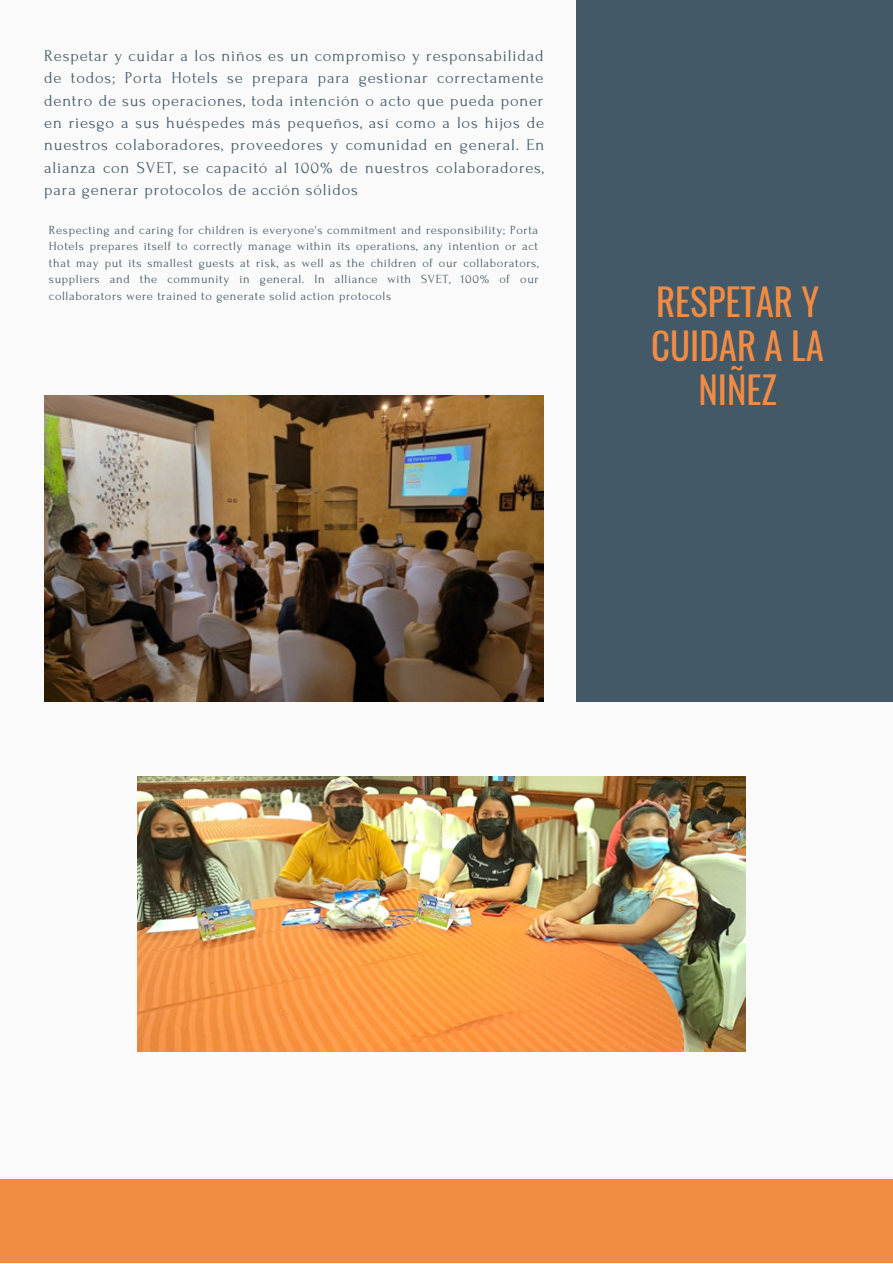
<style>
.page{position:relative;width:893px;height:1264px;background:#fff}
.page>*{position:absolute;margin:0;border:0;box-sizing:border-box;transform-origin:0 0}
.t1{font:36.9px/43.8px "Oswald";color:#f28b43;text-align:center}
.t2{font:16.5px/22.5px "Forum";letter-spacing:.05em;color:#435967;text-align:justify}
.t3{font:12.45px/16.6px "Forum";letter-spacing:.05em;color:#435967;text-align:justify}
</style>
<div class="page">
<div style="left:0;top:0;width:892px;height:1262px;background:#fafafa"></div>
<div style="left:0;top:1179px;width:892px;height:83px;background:#f28b43"></div>
<div style="left:576px;top:0;width:316px;height:701px;background:#435967"></div>
<img style="left:44px;top:396px;width:499px;height:305px">
<img style="left:137px;top:777px;width:608px;height:274px">
<p class="t2" style="left:44px;top:44px;width:501px">Respetar y cuidar a los niños es un compromiso y responsabilidad de todos; Porta Hotels se prepara para gestionar correctamente dentro de sus operaciones, toda intención o acto que pueda poner en riesgo a sus huéspedes más pequeños, así como a los hijos de nuestros colaboradores, proveedores y comunidad en general. En alianza con SVET, se capacitó al 100% de nuestros colaboradores, para generar protocolos de acción sólidos</p>
<p class="t3" style="left:49px;top:221px;width:491px">Respecting and caring for children is everyone's commitment and responsibility; Porta Hotels prepares itself to correctly manage within its operations, any intention or act that may put its smallest guests at risk, as well as the children of our collaborators, suppliers and the community in general. In alliance with SVET, 100% of our collaborators were trained to generate solid action protocols</p>
<h1 class="t1" style="left:651px;top:278px;width:174px">RESPETAR Y<br>CUIDAR A LA<br>NIÑEZ</h1>
</div>
